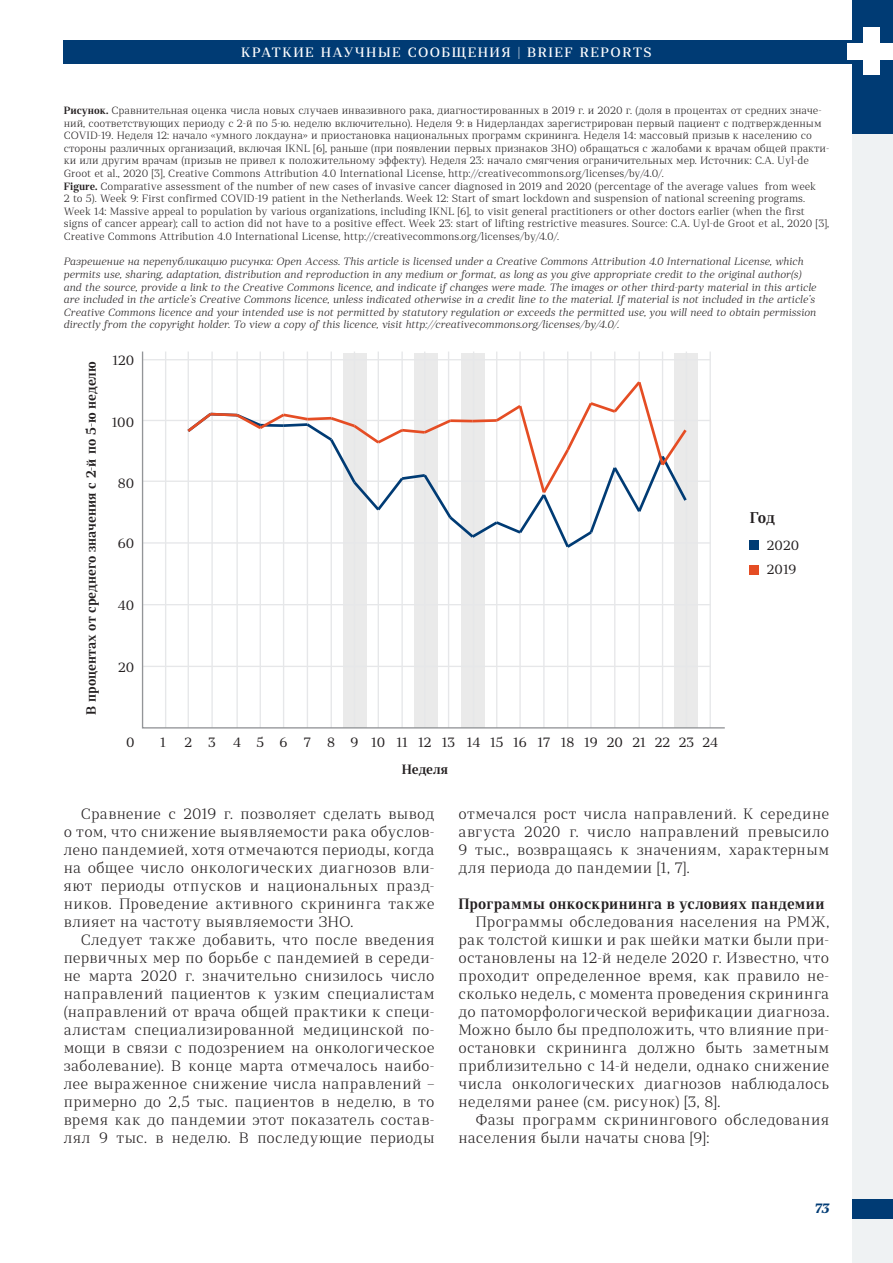
<style>
.page{position:relative;width:893px;height:1263px;background:#fff}
.page>*{position:absolute;margin:0;border:0;box-sizing:border-box;transform-origin:0 0}
.t1{font:600 15.6px "Rolleston Display";color:#231f20}
.t2{font:300 15px/18px "Rolleston Display";letter-spacing:.02em;color:#231f20;text-align:justify}
.t3{font:600 15px "Rolleston Display";letter-spacing:.02em;color:#231f20}
.t4{font:13.5px "Rolleston Display";color:#231f20}
.t5{font:600 13.5px "Rolleston Display";color:#231f20}
.t6{font:500 13.5px "Rolleston Display";letter-spacing:.11em;color:#fff}
.t7{font:italic 700 13.5px "Rolleston Display";color:#003b74}
.t8{font:13.35px "Rolleston Display";color:#231f20}
.t9{font:300 10.5px/12.6px "Rolleston Display";color:#231f20}
.t10{font:italic 300 10.5px/12.6px "Rolleston Display";color:#231f20}
.s1{font-weight:600}
</style>
<div class="page">
<div style="left:852px;top:0;width:41px;height:1263px;background:#eff2f3"></div>
<div style="left:64px;top:40px;width:788px;height:24px;background:#003b74"></div>
<div style="left:852px;top:0;width:41px;height:133px;background:#003b74"></div>
<div style="left:863px;top:28px;width:17px;height:47px;background:#fff"></div>
<div style="left:848px;top:43px;width:45px;height:17px;background:#fff"></div>
<div style="left:852px;top:1199px;width:41px;height:20px;background:#003b74"></div>
<div style="left:750px;top:540px;width:9px;height:10px;background:#003b74"></div>
<div style="left:750px;top:565px;width:9px;height:9px;background:#e54d24"></div>
<svg style="left:141px;top:351px;width:584px;height:378px"></svg>
<p class="t6" style="left:241px;top:44px;width:412px">КРАТКИЕ НАУЧНЫЕ СООБЩЕНИЯ | BRIEF REPORTS</p>
<p class="t9" style="left:64px;top:104px;width:767px"><span class="s1">Рисунок.</span> Сравнительная оценка числа новых случаев инвазивного рака, диагностированных в 2019 г. и 2020 г. (доля в процентах от средних значе&shy;ний, соответствующих периоду с 2-й по 5-ю. неделю включительно). Неделя 9: в Нидерландах зарегистрирован первый пациент с подтвержденным COVID-19. Неделя 12: начало «умного локдауна» и приостановка национальных программ скрининга. Неделя 14: массовый призыв к населению со стороны различных организаций, включая IKNL [6], раньше (при появлении первых признаков ЗНО) обращаться c жалобами к врачам общей практи&shy;ки или другим врачам (призыв не привел к положительному эффекту). Неделя 23: начало смягчения ограничительных мер. Источник: C.A. Uyl-de Groot et al., 2020 [3], Creative Commons Attribution 4.0 International License, http://creativecommons.org/licenses/by/4.0/.</p>
<p class="t9" style="left:64px;top:180px;width:767px"><span class="s1">Figure.</span> Comparative assessment of the number of new cases of invasive cancer diagnosed in 2019 and 2020 (percentage of the average values from week<br>2 to 5). Week 9: First confirmed COVID-19 patient in the Netherlands. Week 12: Start of smart lockdown and suspension of national screening programs.<br>Week 14: Massive appeal to population by various organizations, including IKNL [6], to visit general practitioners or other doctors earlier (when the first signs of cancer appear); call to action did not have to a positive effect. Week 23: start of lifting restrictive measures. Source: C.A. Uyl-de Groot et al., 2020 [3], Creative Commons Attribution 4.0 International License, http://creativecommons.org/licenses/by/4.0/.</p>
<p class="t10" style="left:64px;top:255px;width:754px">Разрешение на перепубликацию рисунка: Open Access. This article is licensed under a Creative Commons Attribution 4.0 International License, which permits use, sharing, adaptation, distribution and reproduction in any medium or format, as long as you give appropriate credit to the original author(s) and the source, provide a link to the Creative Commons licence, and indicate if changes were made. The images or other third-party material in this article are included in the article’s Creative Commons licence, unless indicated otherwise in a credit line to the material. If material is not included in the article’s Creative Commons licence and your intended use is not permitted by statutory regulation or exceeds the permitted use, you will need to obtain permission directly from the copyright holder. To view a copy of this licence, visit http://creativecommons.org/licenses/by/4.0/.</p>
<p class="t5" style="left:83px;top:715px;width:355px;rotate:-90deg">В процентах от среднего значения с 2-й по 5-ю неделю</p>
<p class="t4" style="left:112px;top:352px;width:23px">120</p>
<p class="t4" style="left:112px;top:414px;width:24px">100</p>
<p class="t4" style="left:118px;top:476px;width:18px">80</p>
<p class="t4" style="left:118px;top:535px;width:18px">60</p>
<p class="t4" style="left:118px;top:597px;width:18px">40</p>
<p class="t4" style="left:118px;top:659px;width:18px">20</p>
<p class="t4" style="left:126px;top:734px;width:10px">0</p>
<p class="t4" style="left:160px;top:734px;width:7px">1</p>
<p class="t4" style="left:184px;top:734px;width:33px">2 3</p>
<p class="t4" style="left:233px;top:734px;width:486px">4 5 6 7 8 9 10 1112 13 141516 17 18192021222324</p>
<p class="t5" style="left:402px;top:760px;width:48px">Неделя</p>
<p class="t1" style="left:750px;top:507px;width:27px">Год</p>
<p class="t8" style="left:767px;top:561px;width:31px">2019</p>
<p class="t8" style="left:767px;top:537px;width:34px">2020</p>
<p class="t2" style="left:64px;top:805px;width:372px;text-indent:17px">Сравнение с 2019 г. позволяет сделать вывод о том, что снижение выявляемости рака обуслов&shy;лено пандемией, хотя отмечаются периоды, когда на общее число онкологических диагнозов вли&shy;яют периоды отпусков и национальных празд&shy;ников. Проведение активного скрининга также влияет на частоту выявляемости ЗНО.</p>
<p class="t2" style="left:64px;top:931px;width:372px;text-indent:17px">Следует также добавить, что после введения первичных мер по борьбе с пандемией в середи&shy;не марта 2020 г. значительно снизилось число направлений пациентов к узким специалистам (направлений от врача общей практики к специ&shy;алистам специализированной медицинской по&shy;мощи в связи с подозрением на онкологическое заболевание). В конце марта отмечалось наибо&shy;лее выраженное снижение числа направлений – примерно до 2,5 тыс. пациентов в неделю, в то время как до пандемии этот показатель состав&shy;лял 9 тыс. в неделю. В последующие периоды</p>
<p class="t2" style="left:458px;top:805px;width:372px">отмечался рост числа направлений. К середине августа 2020 г. число направлений превысило 9 тыс., возвращаясь к значениям, характерным для периода до пандемии [1, 7].</p>
<p class="t3" style="left:458px;top:895px;width:368px">Программы онкоскрининга в условиях пандемии</p>
<p class="t2" style="left:458px;top:913px;width:372px;text-indent:17px">Программы обследования населения на РМЖ, рак толстой кишки и рак шейки матки были при&shy;остановлены на 12-й неделе 2020 г. Известно, что проходит определенное время, как правило не&shy;сколько недель, с момента проведения скрининга до патоморфологической верификации диагноза.<br>Можно было бы предположить, что влияние при&shy;остановки скрининга должно быть заметным приблизительно с 14-й недели, однако снижение числа онкологических диагнозов наблюдалось неделями ранее (см. рисунок) [3, 8].</p>
<p class="t2" style="left:458px;top:1111px;width:372px;text-indent:17px">Фазы программ скринингового обследования населения были начаты снова [9]:</p>
<p class="t7" style="left:815px;top:1200px;width:16px">73</p>
</div>
